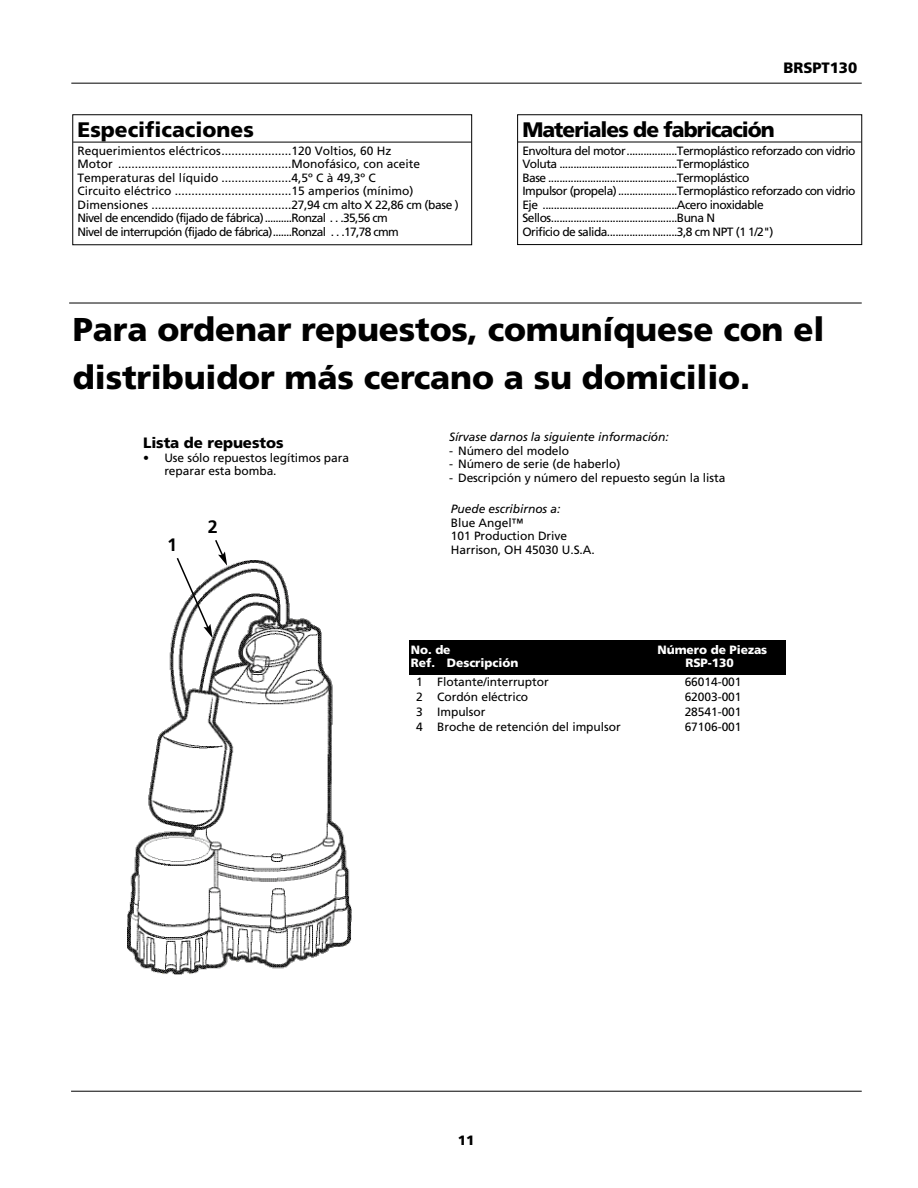
<style>
.page{position:relative;width:918px;height:1188px;background:#fff}
.page>*{position:absolute;margin:0;border:0;box-sizing:border-box;transform-origin:0 0}
.t1{font:900 33px/48px "Frutiger";letter-spacing:-.005em;color:#000}
.t2{font:900 21px "Frutiger";letter-spacing:-.05em;color:#000}
.t3{font:900 21px "Frutiger";color:#000}
.t4{font:700 18px "Frutiger";color:#000}
.t5{font:900 15px "Frutiger";letter-spacing:-.005em;color:#000}
.t6{font:900 13.5px "Frutiger";color:#000}
.t7{font:12px/13.5px "Frutiger";letter-spacing:-.005em;color:#000}
.t8{font:12px/13.5px "Frutiger";letter-spacing:-.045em;color:#000}
.t9{font:italic 12px "Frutiger";letter-spacing:-.005em;color:#000}
.t10{font:900 12px "Frutiger";letter-spacing:-.005em;color:#fff}
</style>
<div class="page">
<div style="left:409px;top:640px;width:377px;height:34px;background:#000"></div>
<img style="left:127px;top:560px;width:225px;height:415px">
<svg style="left:177px;top:540px;width:50px;height:98px"></svg>
<svg style="left:74px;top:141px;width:396px;height:2px"></svg>
<svg style="left:519px;top:141px;width:341px;height:2px"></svg>
<div style="left:517px;top:114px;width:345px;height:131px;border:1px solid #000"></div>
<hr style="left:69px;top:302px;width:793px;height:2px;background:#828282">
<svg style="left:71px;top:82px;width:791px;height:2px;background:#7f7f7f"></svg>
<svg style="left:71px;top:1090px;width:791px;height:2px;background:#7f7f7f"></svg>
<h2 class="t3" style="left:78px;top:121px;width:178px">Especificaciones</h2>
<p class="t7" style="left:78px;top:145px;width:383px">Requerimientos eléctricos.....................120 Voltios, 60 Hz<br>Motor ....................................................Monofásico, con aceite Temperaturas del líquido .....................4,5º C à 49,3º C<br>Circuito eléctrico ...................................15 amperios (mínimo)<br>Dimensiones ..........................................27,94 cm alto X 22,86 cm (base )<br>Nivel de encendido (fijado de fábrica)..........Ronzal . . .35,56 cm<br>Nivel de interrupción (fijado de fábrica).......Ronzal . . .17,78 cmm</p>
<p class="t5" style="left:784px;top:62px;width:75px">BRSPT130</p>
<h2 class="t2" style="left:522px;top:121px;width:254px">Materiales de fabricación</h2>
<p class="t8" style="left:522px;top:145px;width:335px">Envoltura del motor..................Termoplástico reforzado con vidrio Voluta ..........................................Termoplástico<br>Base ..............................................Termoplástico<br>Impulsor (propela).....................Termoplástico reforzado con vidrio Eje ................................................Acero inoxidable Sellos.............................................Buna N<br>Orificio de salida.........................3,8 cm NPT (1 1/2")</p>
<h1 class="t1" style="left:73px;top:308px;width:753px">Para ordenar repuestos, comuníquese con el distribuidor más cercano a su domicilio.</h1>
<p class="t5" style="left:143px;top:437px;width:142px">Lista de repuestos</p>
<p class="t7" style="left:164px;top:452px;width:186px;text-indent:-21px">• Use sólo repuestos legítimos para reparar esta bomba.</p>
<h3 class="t4" style="left:167px;top:538px;width:12px">1</h3>
<h3 class="t4" style="left:208px;top:520px;width:12px">2</h3>
<p class="t9" style="left:449px;top:432px;width:221px">Sírvase darnos la siguiente información:</p>
<p class="t7" style="left:449px;top:445px;width:122px">- Número del modelo</p>
<p class="t7" style="left:449px;top:458px;width:173px">- Número de serie (de haberlo)</p>
<p class="t7" style="left:449px;top:472px;width:278px">- Descripción y número del repuesto según la lista</p>
<p class="t9" style="left:451px;top:504px;width:111px">Puede escribirnos a:</p>
<p class="t7" style="left:451px;top:517px;width:145px">Blue Angel™<br>101 Production Drive<br>Harrison, OH 45030 U.S.A.</p>
<p class="t10" style="left:411px;top:645px;width:41px">No. de</p>
<p class="t10" style="left:657px;top:645px;width:111px">Número de Piezas</p>
<p class="t10" style="left:411px;top:658px;width:109px">Ref. Descripción</p>
<p class="t10" style="left:685px;top:658px;width:50px">RSP-130</p>
<p class="t7" style="left:416px;top:676px;width:134px">1 Flotante/interruptor</p>
<p class="t7" style="left:685px;top:676px;width:58px">66014-001</p>
<p class="t7" style="left:416px;top:691px;width:114px">2 Cordón eléctrico</p>
<p class="t7" style="left:685px;top:691px;width:58px">62003-001</p>
<p class="t7" style="left:416px;top:706px;width:71px">3 Impulsor</p>
<p class="t7" style="left:685px;top:706px;width:58px">28541-001</p>
<p class="t7" style="left:416px;top:721px;width:206px">4 Broche de retención del impulsor</p>
<p class="t7" style="left:685px;top:721px;width:58px">67106-001</p>
<p class="t6" style="left:458px;top:1135px;width:18px">11</p>
</div>
